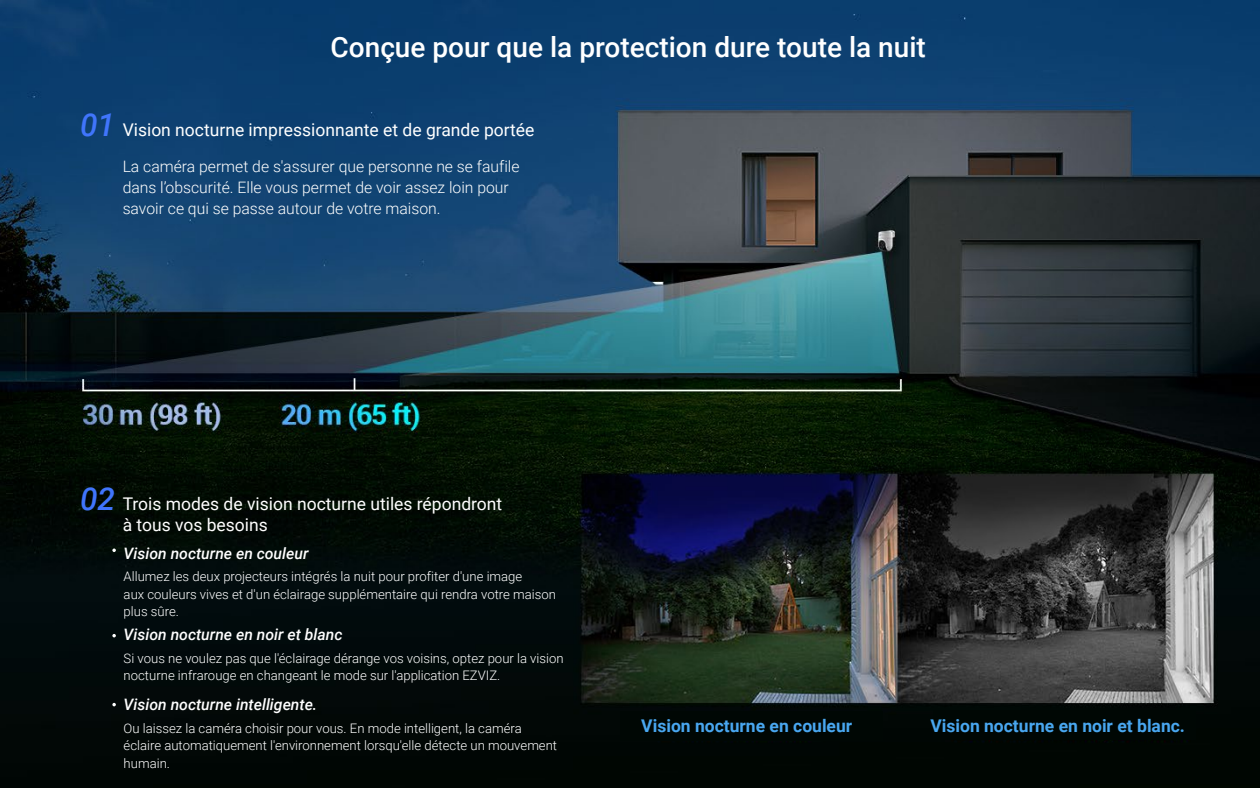
<style>
.page{position:relative;width:1260px;height:788px;background:#fff}
.page>*{position:absolute;margin:0;border:0;box-sizing:border-box;transform-origin:0 0}
.t1{font:italic 500 31.5px "Roboto";color:#4075fc}
.t2{font:500 28px "Roboto";color:#fff}
.t3{font:17.5px/21px "Roboto";color:#fff}
.t4{font:700 17.5px "Roboto";color:#49a7f0}
.t5{font:300 15.75px/21px "Roboto";color:#fff}
.t6{font:italic 500 15.75px "Roboto";color:#fff}
.t7{font:300 13.12px/17.5px "Roboto";color:#fff}
</style>
<div class="page">
<img style="left:0;top:0;width:1260px;height:788px">
<div style="left:620px;top:710px;width:262px;height:30px;background:#000704"></div>
<svg style="left:112px;top:548px;width:4px;height:4px"></svg>
<svg style="left:112px;top:634px;width:4px;height:3px"></svg>
<svg style="left:112px;top:702px;width:4px;height:4px"></svg>
<div style="left:933px;top:709px;width:263px;height:30px;background:#000704"></div>
<h2 class="t2" style="left:331px;top:27px;width:597px">Conçue pour que la protection dure toute la nuit</h2>
<h1 class="t1" style="left:80px;top:102px;width:37px">01</h1>
<h3 class="t3" style="left:123px;top:118px;width:413px">Vision nocturne impressionnante et de grande portée</h3>
<p class="t5" style="left:123px;top:155px;width:398px">La caméra permet de s'assurer que personne ne se faufile dans l’obscurité. Elle vous permet de voir assez loin pour savoir ce qui se passe autour de votre maison.</p>
<h1 class="t1" style="left:80px;top:477px;width:37px">02</h1>
<h3 class="t3" style="left:123px;top:493px;width:381px">Trois modes de vision nocturne utiles répondront à tous vos besoins</h3>
<p class="t6" style="left:124px;top:542px;width:186px">Vision nocturne en couleur</p>
<p class="t7" style="left:124px;top:567px;width:434px">Allumez les deux projecteurs intégrés la nuit pour profiter d'une image<br>aux couleurs vives et d'un éclairage supplémentaire qui rendra votre maison plus sûre.</p>
<p class="t6" style="left:124px;top:623px;width:220px">Vision nocturne en noir et blanc</p>
<p class="t7" style="left:124px;top:648px;width:442px">Si vous ne voulez pas que l'éclairage dérange vos voisins, optez pour la vision nocturne infrarouge en changeant le mode sur l'application EZVIZ.</p>
<p class="t6" style="left:124px;top:693px;width:195px">Vision nocturne intelligente.</p>
<p class="t7" style="left:124px;top:718px;width:435px">Ou laissez la caméra choisir pour vous. En mode intelligent, la caméra éclaire automatiquement l'environnement lorsqu'elle détecte un mouvement humain.</p>
<h3 class="t4" style="left:641px;top:713px;width:213px">Vision nocturne en couleur</h3>
<h3 class="t4" style="left:930px;top:713px;width:256px">Vision nocturne en noir et blanc.</h3>
</div>
